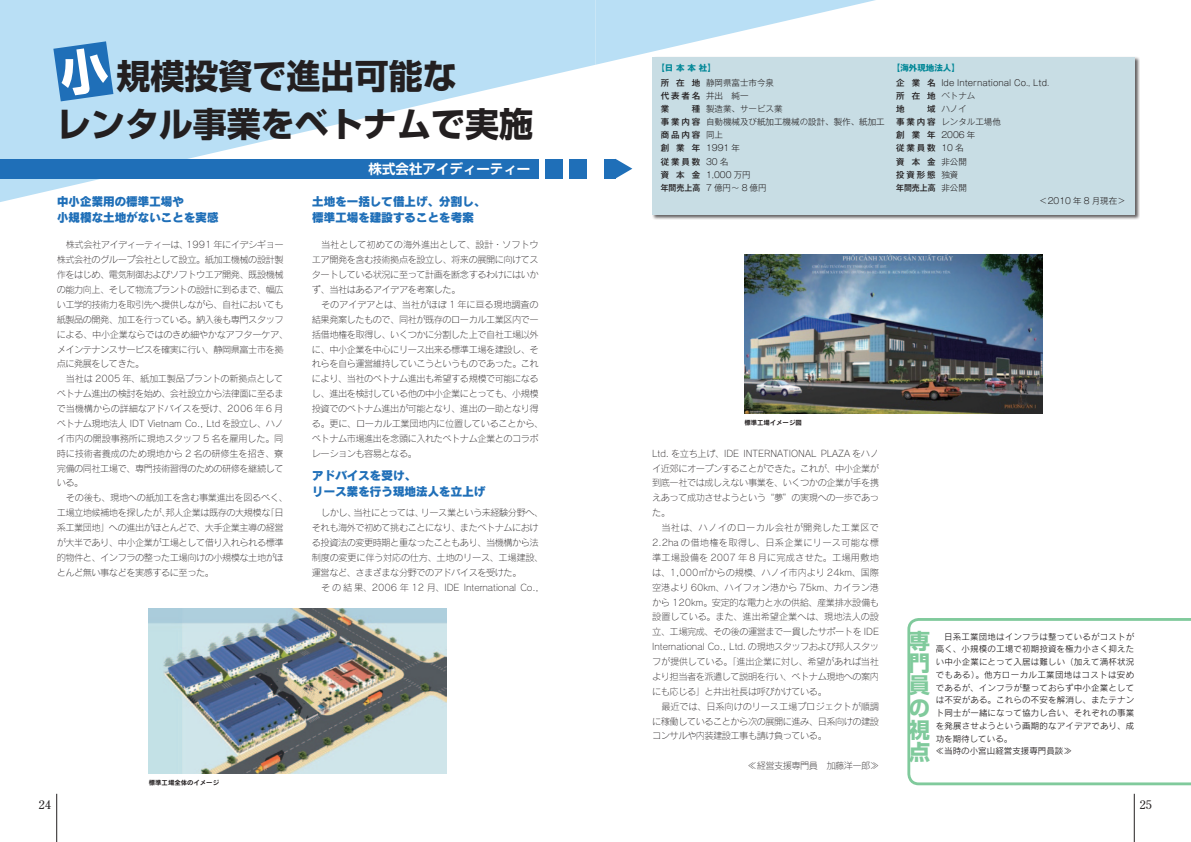
<style>
.page{position:relative;width:1191px;height:842px;background:#fff}
.page>*{position:absolute;margin:0;border:0;box-sizing:border-box;transform-origin:0 0}
.t1{font:700 34px/47.5px "Shin Go Pro";color:#231f20;text-align:center}
.t2{font:700 21.3px/22.3px "Shin Go Pro";color:#80ca9c;text-align:justify}
.t3{font:700 13.5px "Shin Go Pro De";color:#fff}
.t4{font:12px/16.3px "Rodin Pro EB";letter-spacing:-.04em;color:#1f6fb8}
.t5{font:12px "Century Old Style Std";color:#231f20}
.t6{font:9.2px/14.9px "Rodin Pro L";letter-spacing:-.055em;color:#231f20;text-align:justify}
.t7{font:9.2px "Rodin Pro L";color:#231f20}
.t8{font:8.5px/12.8px "Rodin Pro M";letter-spacing:.015em;color:#231f20}
.t9{font:300 8.5px/13px "Gothic MB101 Pro";color:#231f20}
.t10{font:500 8.5px/13px "Gothic MB101 Pro";color:#231f20}
.t11{font:6.4px "Rodin Pro B";color:#231f20}
.s1{font-weight:700;color:#008797}
.s2{font-weight:500}
.s3{font-weight:300}
</style>
<div class="page">
<svg style="left:0;top:0;width:595px;height:202px;fill:#b9dff5"></svg>
<svg style="left:595px;top:0;width:281px;height:65px"></svg>
<hr style="left:56px;top:794px;width:1px;height:48px;background:#231f20">
<hr style="left:1134px;top:794px;width:1px;height:48px;background:#231f20">
<div style="left:0;top:159px;width:539px;height:20px;background:#1f6fb8"></div>
<div style="left:546px;top:159px;width:17px;height:20px;background:#1f6fb8"></div>
<div style="left:570px;top:159px;width:17px;height:20px;background:#1f6fb8"></div>
<div style="left:604px;top:159px;width:11px;height:20px;background:#1f6fb8"></div>
<svg style="left:615px;top:159px;width:17px;height:20px"></svg>
<div style="left:652px;top:57px;width:488px;height:163px;background:#231f20;opacity:.7"></div>
<div style="left:652px;top:57px;width:482px;height:157px;background:#c8dde4"></div>
<svg style="left:907px;top:618px;width:284px;height:168px"></svg>
<img style="left:149px;top:608px;width:297px;height:165px">
<img style="left:744px;top:254px;width:298px;height:160px">
<svg style="left:53px;top:41px;width:60px;height:60px;background:#4087c5"></svg>
<h1 class="t1" style="left:57px;top:49px;width:478px">規模投資で進出可能な<br>レンタル事業をベトナムで実施</h1>
<h3 class="t4" style="left:57px;top:193px;width:164px">中小企業用の標準工場や<br>小規模な土地がないことを実感</h3>
<p class="t6" style="left:57px;top:237px;width:233px;text-align:left;text-indent:9px">株式会社アイディーティーは、1991 年にイデシギョー株式会社のグループ会社として設立。紙加工機械の設計製作をはじめ、電気制御およびソフトウエア開発、既設機械の能力向上、そして物流プラントの設計に到るまで、幅広い工学的技術力を取引先へ提供しながら、自社においても紙製品の開発、加工を行っている。納入後も専門スタッフによる、中小企業ならではのきめ細やかなアフターケア、メインテナンスサービスを確実に行い、静岡県富士市を拠点に発展をしてきた。</p>
<p class="t6" style="left:57px;top:371px;width:228px;text-indent:9px">当社は 2005 年、紙加工製品プラントの新拠点としてベトナム進出の検討を始め、会社設立から法律面に至るまで当機構からの詳細なアドバイスを受け、2006 年 6 月ベトナム現地法人 IDT Vietnam Co., Ltd を設立し、ハノイ市内の開設事務所に現地スタッフ 5 名を雇用した。同時に技術者養成のため現地から 2 名の研修生を招き、寮完備の同社工場で、専門技術習得のための研修を継続している。</p>
<p class="t6" style="left:57px;top:490px;width:233px;text-align:left;text-indent:9px">その後も、現地への紙加工を含む事業進出を図るべく、工場立地候補地を探したが、邦人企業は既存の大規模な「日系工業団地」への進出がほとんどで、大手企業主導の経営が大半であり、中小企業が工場として借り入れられる標準的物件と、インフラの整った工場向けの小規模な土地がほとんど無い事などを実感するに至った。</p>
<h3 class="t3" style="left:369px;top:158px;width:163px">株式会社アイディーティー</h3>
<h3 class="t4" style="left:312px;top:193px;width:175px">土地を一括して借上げ、分割し、標準工場を建設することを考案</h3>
<p class="t6" style="left:312px;top:237px;width:228px;text-indent:9px">当社として初めての海外進出として、設計・ソフトウエア開発を含む技術拠点を設立し、将来の展開に向けてスタートしている状況に至って計画を断念するわけにはいかず、当社はあるアイデアを考案した。</p>
<p class="t6" style="left:312px;top:297px;width:233px;text-align:left;text-indent:9px">そのアイデアとは、当社がほぼ 1 年に亘る現地調査の結果発案したもので、同社が既存のローカル工業区内で一括借地権を取得し、いくつかに分割した上で自社工場以外に、中小企業を中心にリース出来る標準工場を建設し、それらを自ら運営維持していこうというものであった。これにより、当社のベトナム進出も希望する規模で可能になるし、進出を検討している他の中小企業にとっても、小規模投資でのベトナム進出が可能となり、進出の一助となり得る。更に、ローカル工業団地内に位置していることから、ベトナム市場進出を念頭に入れたベトナム企業とのコラボレーションも容易となる。</p>
<h3 class="t4" style="left:312px;top:466px;width:175px">アドバイスを受け、<br>リース業を行う現地法人を立上げ</h3>
<p class="t6" style="left:312px;top:505px;width:233px;text-align:left;text-indent:9px">しかし、当社にとっては、リース業という未経験分野へ、それも海外で初めて挑むことになり、またベトナムにおける投資法の変更時期と重なったこともあり、当機構から法制度の変更に伴う対応の仕方、土地のリース、工場建設、運営など、さまざまな分野でのアドバイスを受けた。</p>
<p class="t7" style="left:321px;top:581px;width:219px">その結果、2006 年 12 月、IDE International Co.,</p>
<p class="t11" style="left:149px;top:778px;width:72px">標準工場全体のイメージ</p>
<p class="t9" style="left:660px;top:59px;width:115px;line-height:15px;text-indent:-4px"><span class="s1">【日 本 本 社】<br></span><span class="s2">所 在 地</span> 静岡県富士市今泉</p>
<p class="t10" style="left:660px;top:89px;width:89px">代表者名 <span class="s3">井出　純一</span>業</p>
<p class="t9" style="left:660px;top:101px;width:225px;text-indent:31px"><span class="s2">種</span> 製造業、サービス業<br><span class="s2">事業内容</span> 自動機械及び紙加工機械の設計、製作、紙加工<span class="s2">商品内容</span> 同上<br><span class="s2">創 業 年</span> 1991年<br><span class="s2">従業員数</span> 30名<br><span class="s2">資 本 金</span> 1,000 万円<br><span class="s2">年間売上高</span> 7 億円〜 8 億円</p>
<p class="t9" style="left:896px;top:59px;width:155px;line-height:15px;text-indent:-4px"><span class="s1">【海外現地法人】<br></span><span class="s2">企 業 名</span> Ide International Co., Ltd.</p>
<p class="t10" style="left:896px;top:89px;width:81px">所 在 地 <span class="s3">ベトナム</span>地</p>
<p class="t9" style="left:896px;top:101px;width:106px;text-indent:31px"><span class="s2">域</span> ハノイ<br><span class="s2">事業内容</span> レンタル工場他<span class="s2">創 業 年</span> 2006年<br><span class="s2">従業員数</span> 10名<br><span class="s2">資 本 金</span>非公開<br><span class="s2">投資形態</span> 独資<br><span class="s2">年間売上高</span> 非公開</p>
<p class="t9" style="left:1039px;top:193px;width:88px">＜2010 年 8 月現在＞</p>
<p class="t11" style="left:744px;top:418px;width:59px">標準工場イメージ図</p>
<p class="t6" style="left:652px;top:445px;width:228px">Ltd. を立ち上げ、IDE INTERNATIONAL PLAZA をハノイ近郊にオープンすることができた。これが、中小企業が到底一社では成しえない事業を、いくつかの企業が手を携えあって成功させようという“夢”の実現への一歩であった。</p>
<p class="t6" style="left:652px;top:520px;width:228px;text-indent:9px">当社は、ハノイのローカル会社が開発した工業区で2.2ha の借地権を取得し、日系企業にリース可能な標準工場設備を 2007 年 8 月に完成させた。工場用敷地は、1,000㎡からの規模、ハノイ市内より 24km、国際空港より 60km、ハイフォン港から 75km、カイラン港から 120km。安定的な電力と水の供給、産業排水設備も設置している。また、進出希望企業へは、現地法人の設立、工場完成、その後の運営まで一貫したサポートを IDE International Co., Ltd. の現地スタッフおよび邦人スタッフが提供している。「進出企業に対し、希望があれば当社より担当者を派遣して説明を行い、ベトナム現地への案内にも応じる」と井出社長は呼びかけている。</p>
<p class="t6" style="left:652px;top:698px;width:228px;text-indent:9px">最近では、日系向けのリース工場プロジェクトが順調に稼働していることから次の展開に進み、日系向けの建設コンサルや内装建設工事も請け負っている。</p>
<p class="t6" style="left:748px;top:758px;width:133px">≪経営支援専門員　加藤洋一郎≫</p>
<h2 class="t2" style="left:909px;top:627px;width:23px">専門員の視点</h2>
<p class="t8" style="left:935px;top:630px;width:200px;text-indent:9px">日系工業団地はインフラは整っているがコストが高く、小規模の工場で初期投資を極力小さく抑えたい中小企業にとって入居は難しい（加えて満杯状況でもある）。他方ローカル工業団地はコストは安めであるが、インフラが整っておらず中小企業としては不安がある。これらの不安を解消し、またテナント同士が一緒になって協力し合い、それぞれの事業を発展させようという画期的なアイデアであり、成功を期待している。<br>≪当時の小宮山経営支援専門員談≫</p>
<h3 class="t5" style="left:39px;top:797px;width:14px">24</h3>
<h3 class="t5" style="left:1140px;top:797px;width:14px">25</h3>
</div>
